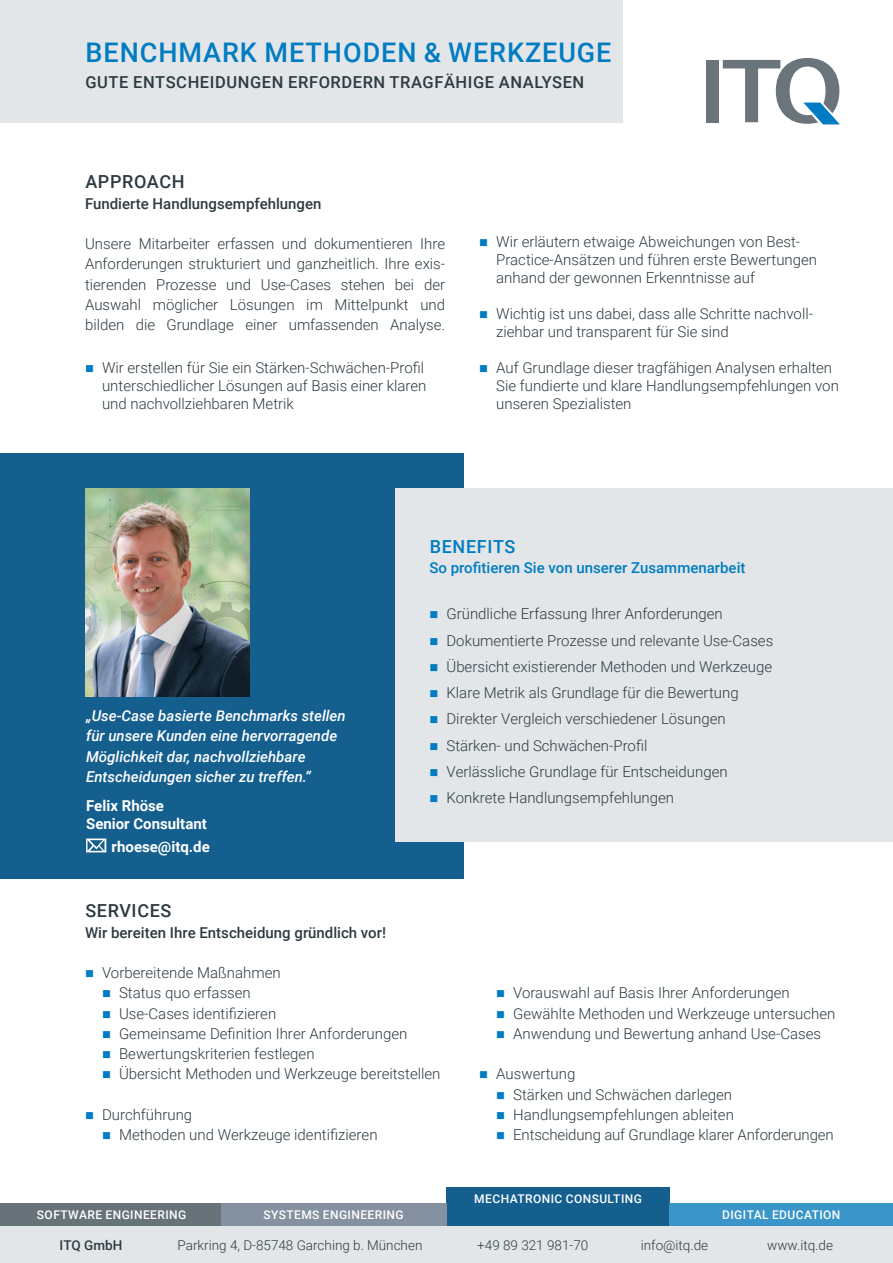
<style>
.page{position:relative;width:893px;height:1263px;background:#fff}
.page>*{position:absolute;margin:0;border:0;box-sizing:border-box;transform-origin:0 0}
.t1{font:500 27px "Roboto";letter-spacing:.035em;color:#007cc2}
.HEADLINE_TEXT{font:500 18px "Roboto";letter-spacing:.035em;color:#2d3b41}
.HEADLINE_TEXT-2{font:500 18px "Roboto";letter-spacing:.035em;color:#007cc2}
.HEADLINE_TEXT-3{font:500 16.5px "Roboto";letter-spacing:.035em;color:#2d3b41}
.COPY{font:300 15px/18px "Roboto";color:#2d3b41}
.t2{font:italic 500 15px/20.2px "Roboto";color:#fff}
.SUBLIINE_TEXT{font:500 15px "Roboto";color:#2d3b41}
.SUBLIINE_TEXT-2{font:500 15px "Roboto";color:#007cc2}
.t3{font:700 15px/18px "Roboto";color:#fff}
.COPY-2{font:300 13.5px "Roboto";color:#2d3b41}
.COPY-3{font:500 13.5px "Roboto";color:#2d3b41}
.HEADLINE_TEXT-4{font:500 12px "Roboto";letter-spacing:.035em;color:#fff}
</style>
<div class="page">
<div style="left:0;top:454px;width:463px;height:425px;background:#155f8f"></div>
<div style="left:395px;top:488px;width:498px;height:354px;background:#e3e6e9"></div>
<img style="left:85px;top:488px;width:164px;height:208px">
<div style="left:0;top:0;width:611px;height:122px;background:#e3e6e9"></div>
<div style="left:85px;top:0;width:538px;height:122px;background:#e3e6e9"></div>
<div style="left:706px;top:60px;width:13px;height:62px;background:#6a747b"></div>
<svg style="left:723px;top:58px;width:116px;height:66px"></svg>
<svg style="left:86px;top:838px;width:20px;height:14px"></svg>
<div style="left:0;top:1203px;width:223px;height:60px;background:#687379"></div>
<div style="left:446px;top:1187px;width:224px;height:76px;background:#155f8f"></div>
<div style="left:221px;top:1203px;width:225px;height:60px;background:#8591a0"></div>
<div style="left:670px;top:1203px;width:223px;height:60px;background:#3a95c8"></div>
<div style="left:0;top:1227px;width:893px;height:36px;background:#e3e6e9"></div>
<p class="t1" style="left:86px;top:34px;width:528px">BENCHMARK METHODEN &amp; WERKZEUGE</p>
<p class="HEADLINE_TEXT-3" style="left:85px;top:71px;width:500px">GUTE ENTSCHEIDUNGEN ERFORDERN TRAGFÄHIGE ANALYSEN</p>
<p class="HEADLINE_TEXT" style="left:85px;top:169px;width:101px">APPROACH</p>
<p class="SUBLIINE_TEXT" style="left:85px;top:193px;width:238px">Fundierte Handlungsempfehlungen</p>
<p class="COPY" style="left:85px;top:233px;width:362px;line-height:20.2px;text-align:justify">Unsere Mitarbeiter erfassen und dokumentieren Ihre Anforderungen strukturiert und ganzheitlich. Ihre exis&shy;tierenden Prozesse und Use-Cases stehen bei der Auswahl möglicher Lösungen im Mittelpunkt und bilden die Grundlage einer umfassenden Analyse.</p>
<p class="COPY" style="left:102px;top:358px;width:326px">Wir erstellen für Sie ein Stärken-Schwächen-Profil unterschiedlicher Lösungen auf Basis einer klaren und nachvollziehbaren Metrik</p>
<p class="COPY" style="left:496px;top:232px;width:322px">Wir erläutern etwaige Abweichungen von Best-<br>Practice-Ansätzen und führen erste Bewertungen anhand der gewonnen Erkenntnisse auf</p>
<p class="COPY" style="left:496px;top:304px;width:318px">Wichtig ist uns dabei, dass alle Schritte nachvoll&shy;ziehbar und transparent für Sie sind</p>
<p class="COPY" style="left:496px;top:358px;width:344px">Auf Grundlage dieser tragfähigen Analysen erhalten<br>Sie fundierte und klare Handlungsempfehlungen von unseren Spezialisten</p>
<p class="t2" style="left:86px;top:705px;width:261px">„Use-Case basierte Benchmarks stellen für unsere Kunden eine hervorragende</p>
<p class="t2" style="left:86px;top:745px;width:226px">Möglichkeit dar, nachvollziehbare<br>Entscheidungen sicher zu treffen.“</p>
<p class="t3" style="left:86px;top:796px;width:122px">Felix Rhöse<br>Senior Consultant</p>
<p class="t3" style="left:112px;top:837px;width:100px">rhoese@itq.de</p>
<p class="HEADLINE_TEXT-2" style="left:430px;top:534px;width:87px">BENEFITS</p>
<p class="SUBLIINE_TEXT-2" style="left:429px;top:557px;width:318px">So profitieren Sie von unserer Zusammenarbeit</p>
<p class="COPY" style="left:446px;top:604px;width:278px">Gründliche Erfassung Ihrer Anforderungen</p>
<p class="COPY" style="left:446px;top:631px;width:328px">Dokumentierte Prozesse und relevante Use-Cases</p>
<p class="COPY" style="left:446px;top:657px;width:327px">Übersicht existierender Methoden und Werkzeuge</p>
<p class="COPY" style="left:446px;top:683px;width:294px">Klare Metrik als Grundlage für die Bewertung</p>
<p class="COPY" style="left:446px;top:709px;width:281px">Direkter Vergleich verschiedener Lösungen</p>
<p class="COPY" style="left:446px;top:736px;width:202px">Stärken- und Schwächen-Profil</p>
<p class="COPY" style="left:446px;top:762px;width:283px">Verlässliche Grundlage für Entscheidungen</p>
<p class="COPY" style="left:446px;top:788px;width:229px">Konkrete Handlungsempfehlungen</p>
<p class="HEADLINE_TEXT" style="left:85px;top:898px;width:88px">SERVICES</p>
<p class="SUBLIINE_TEXT" style="left:85px;top:922px;width:303px">Wir bereiten Ihre Entscheidung gründlich vor!</p>
<p class="COPY" style="left:102px;top:963px;width:180px">Vorbereitende Maßnahmen</p>
<p class="COPY" style="left:119px;top:983px;width:133px">Status quo erfassen</p>
<p class="COPY" style="left:119px;top:1004px;width:159px">Use-Cases identifizieren</p>
<p class="COPY" style="left:119px;top:1024px;width:290px">Gemeinsame Definition Ihrer Anforderungen</p>
<p class="COPY" style="left:119px;top:1044px;width:197px">Bewertungskriterien festlegen</p>
<p class="COPY" style="left:119px;top:1064px;width:323px">Übersicht Methoden und Werkzeuge bereitstellen</p>
<p class="COPY" style="left:102px;top:1105px;width:92px">Durchführung</p>
<p class="COPY" style="left:119px;top:1125px;width:260px">Methoden und Werkzeuge identifizieren</p>
<p class="COPY" style="left:513px;top:983px;width:278px">Vorauswahl auf Basis Ihrer Anforderungen</p>
<p class="COPY" style="left:513px;top:1004px;width:324px">Gewählte Methoden und Werkzeuge untersuchen</p>
<p class="COPY" style="left:513px;top:1024px;width:309px">Anwendung und Bewertung anhand Use-Cases</p>
<p class="COPY" style="left:496px;top:1064px;width:81px">Auswertung</p>
<p class="COPY" style="left:513px;top:1085px;width:220px">Stärken und Schwächen darlegen</p>
<p class="COPY" style="left:513px;top:1105px;width:222px">Handlungsempfehlungen ableiten</p>
<p class="COPY" style="left:513px;top:1125px;width:322px">Entscheidung auf Grundlage klarer Anforderungen</p>
<p class="HEADLINE_TEXT-4" style="left:474px;top:1190px;width:169px">MECHATRONIC CONSULTING</p>
<p class="HEADLINE_TEXT-4" style="left:37px;top:1206px;width:151px">SOFTWARE ENGINEERING</p>
<p class="HEADLINE_TEXT-4" style="left:263px;top:1206px;width:142px">SYSTEMS ENGINEERING</p>
<p class="HEADLINE_TEXT-4" style="left:722px;top:1206px;width:120px">DIGITAL EDUCATION</p>
<p class="COPY-3" style="left:60px;top:1235px;width:64px">ITQ GmbH</p>
<p class="COPY-2" style="left:178px;top:1235px;width:246px">Parkring 4, D-85748 Garching b. München</p>
<p class="COPY-2" style="left:477px;top:1235px;width:113px">+49 89 321 981-70</p>
<p class="COPY-2" style="left:641px;top:1235px;width:69px">info@itq.de</p>
<p class="COPY-2" style="left:767px;top:1235px;width:67px">www.itq.de</p>
</div>
